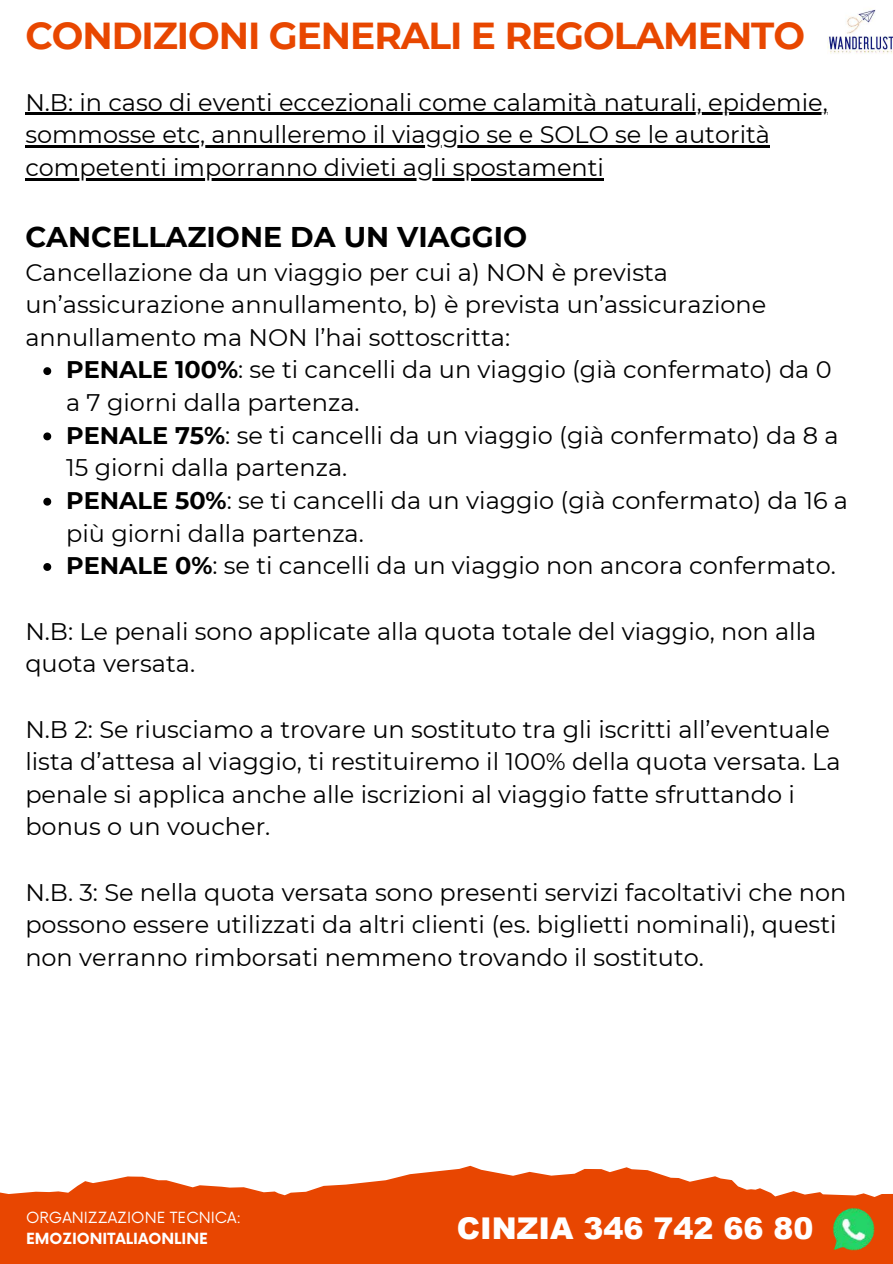
<style>
.page{position:relative;width:893px;height:1264px;background:#fff}
.page>*{position:absolute;margin:0;border:0;box-sizing:border-box;transform-origin:0 0}
.t1{font:700 37.5px "Montserrat";letter-spacing:-.03em;color:#e84700}
.t2{font:900 30px "Arial";color:#fff}
.t3{font:700 28.5px "Montserrat";color:#000}
.t4{font:24px/32.7px "Montserrat";color:#000}
.t5{font:15px "Now";color:#fff}
.t6{font:700 15px "Now";color:#fff}
.s1{font-weight:700}
</style>
<div class="page">
<svg style="left:0;top:1165px;width:892px;height:98px;fill:#e84601"></svg>
<hr style="left:25px;top:113px;width:802px;height:2px;background:#000">
<hr style="left:25px;top:145px;width:745px;height:3px;background:#000">
<hr style="left:25px;top:178px;width:579px;height:2px;background:#000">
<svg style="left:43px;top:367px;width:8px;height:8px"></svg>
<svg style="left:43px;top:432px;width:8px;height:8px"></svg>
<svg style="left:43px;top:498px;width:8px;height:7px"></svg>
<svg style="left:43px;top:563px;width:8px;height:8px"></svg>
<img style="left:832px;top:1207px;width:42px;height:42px">
<img style="left:827px;top:8px;width:65px;height:46px">
<h1 class="t1" style="left:25px;top:12px;width:781px">CONDIZIONI GENERALI E REGOLAMENTO</h1>
<p class="t4" style="left:25px;top:86px;width:803px">N.B: in caso di eventi eccezionali come calamità naturali, epidemie, sommosse etc, annulleremo il viaggio se e SOLO se le autorità competenti imporranno divieti agli spostamenti</p>
<p class="t3" style="left:25px;top:219px;width:503px">CANCELLAZIONE DA UN VIAGGIO</p>
<p class="t4" style="left:25px;top:255px;width:742px">Cancellazione da un viaggio per cui a) NON è prevista un’assicurazione annullamento, b) è prevista un’assicurazione annullamento ma NON l’hai sottoscritta:</p>
<p class="t4" style="left:66px;top:353px;width:783px"><span class="s1">PENALE 100%</span>: se ti cancelli da un viaggio (già confermato) da 0 a 7 giorni dalla partenza.<br><span class="s1">PENALE 75%</span>: se ti cancelli da un viaggio (già confermato) da 8 a 15 giorni dalla partenza.<br><span class="s1">PENALE 50%</span>: se ti cancelli da un viaggio (già confermato) da 16 a più giorni dalla partenza.<br><span class="s1">PENALE 0%</span>: se ti cancelli da un viaggio non ancora confermato.</p>
<p class="t4" style="left:25px;top:614px;width:792px">N.B: Le penali sono applicate alla quota totale del viaggio, non alla quota versata.</p>
<p class="t4" style="left:25px;top:712px;width:816px">N.B 2: Se riusciamo a trovare un sostituto tra gli iscritti all’eventuale lista d’attesa al viaggio, ti restituiremo il 100% della quota versata. La penale si applica anche alle iscrizioni al viaggio fatte sfruttando i bonus o un voucher.</p>
<p class="t4" style="left:25px;top:875px;width:822px">N.B. 3: Se nella quota versata sono presenti servizi facoltativi che non possono essere utilizzati da altri clienti (es. biglietti nominali), questi non verranno rimborsati nemmeno trovando il sostituto.</p>
<p class="t5" style="left:26px;top:1209px;width:216px">ORGANIZZAZIONE TECNICA:</p>
<p class="t6" style="left:26px;top:1229px;width:183px">EMOZIONITALIAONLINE</p>
<p class="t2" style="left:456px;top:1206px;width:358px">CINZIA 346 742 66 80</p>
</div>
